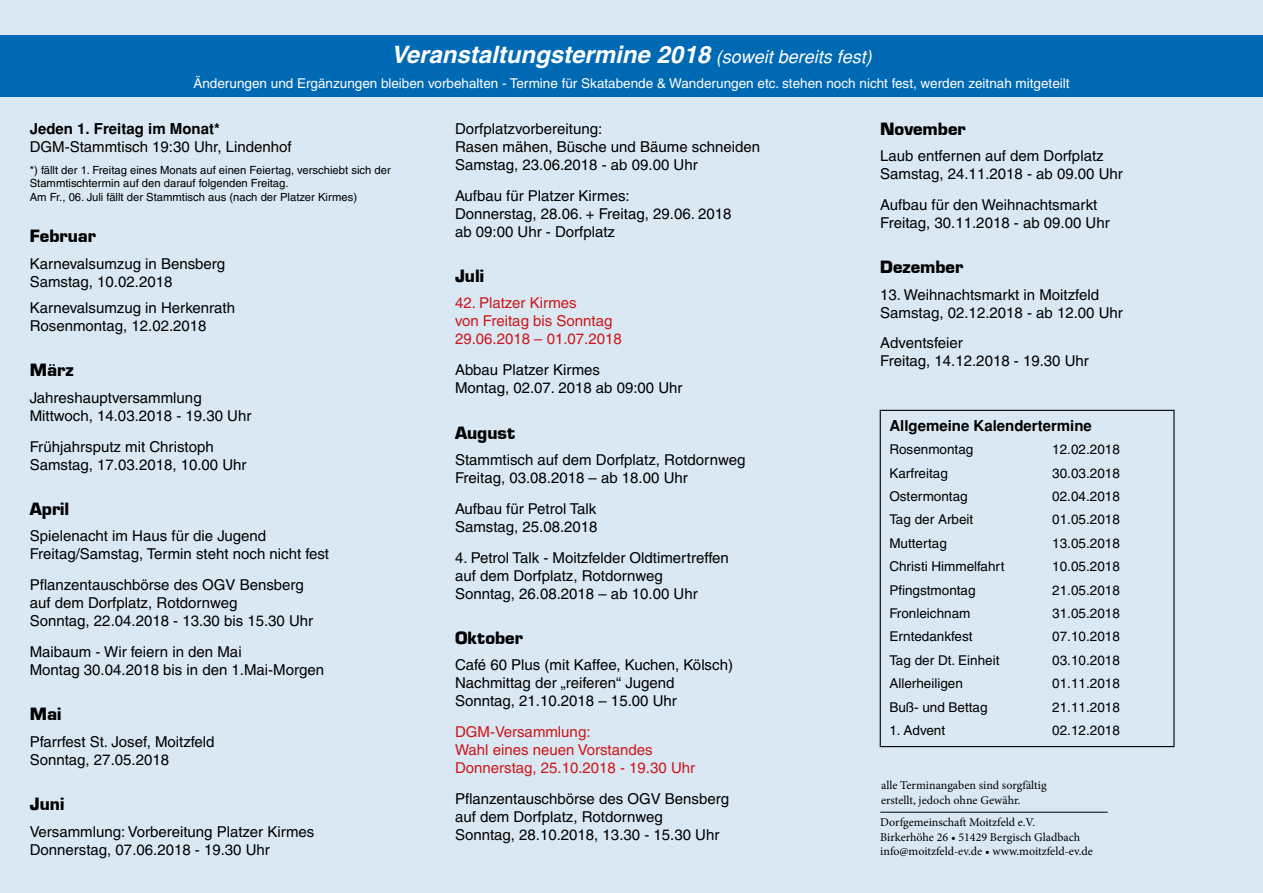
<style>
.page{position:relative;width:1263px;height:893px;background:#d9e8f3}
.page>*{position:absolute;margin:0;border:0;box-sizing:border-box;transform-origin:0 0}
.t1{font:italic 700 24px "Helvetica";color:#fff}
.t2{font:700 16.5px "Eurostile";color:#000}
.t3{font:15px/18px "Helvetica";color:#000}
.t4{font:15px/18px "Helvetica";color:#cd171a}
.t5{font:700 15px "Helvetica";color:#000}
.t6{font:13.5px "Helvetica";color:#000}
.t7{font:13.5px "Helvetica";color:#fff}
.t8{font:12px/14.4px "Minion Pro";color:#000}
.t9{font:11.25px/13.5px "Helvetica";color:#000}
.s1{font-weight:400;font-size:18px}
</style>
<div class="page">
<div style="left:880px;top:410px;width:294px;height:337px;border:1px solid #000"></div>
<div style="left:0;top:35px;width:1263px;height:62px;background:#0069b4"></div>
<hr style="left:880px;top:812px;width:228px;height:1px;background:#000">
<h1 class="t1" style="left:391px;top:40px;width:482px">Veranstaltungstermine 2018 <span class="s1">(soweit bereits fest)</span></h1>
<p class="t7" style="left:193px;top:75px;width:878px">Änderungen und Ergänzungen bleiben vorbehalten - Termine für Skatabende &amp; Wanderungen etc. stehen noch nicht fest, werden zeitnah mitgeteilt</p>
<p class="t5" style="left:30px;top:120px;width:192px">Jeden 1. Freitag im Monat*</p>
<p class="t3" style="left:30px;top:138px;width:263px">DGM-Stammtisch 19:30 Uhr, Lindenhof</p>
<p class="t9" style="left:30px;top:163px;width:362px">*) fällt der 1. Freitag eines Monats auf einen Feiertag, verschiebt sich der<br>Stammtischtermin auf den darauf folgenden Freitag.<br>Am Fr., 06. Juli fällt der Stammtisch aus (nach der Platzer Kirmes)</p>
<p class="t2" style="left:30px;top:226px;width:68px">Februar</p>
<p class="t3" style="left:30px;top:254px;width:197px">Karnevalsumzug in Bensberg<br>Samstag, 10.02.2018</p>
<p class="t3" style="left:30px;top:299px;width:207px">Karnevalsumzug in Herkenrath<br>Rosenmontag, 12.02.2018</p>
<p class="t2" style="left:30px;top:360px;width:45px">März</p>
<p class="t3" style="left:30px;top:389px;width:223px">Jahreshauptversammlung<br>Mittwoch, 14.03.2018 - 19.30 Uhr</p>
<p class="t3" style="left:30px;top:437px;width:218px">Frühjahrsputz mit Christoph<br>Samstag, 17.03.2018, 10.00 Uhr</p>
<p class="t2" style="left:30px;top:499px;width:41px">April</p>
<p class="t3" style="left:30px;top:527px;width:301px">Spielenacht im Haus für die Jugend<br>Freitag/Samstag, Termin steht noch nicht fest</p>
<p class="t3" style="left:30px;top:576px;width:285px">Pflanzentauschbörse des OGV Bensberg auf dem Dorfplatz, Rotdornweg<br>Sonntag, 22.04.2018 - 13.30 bis 15.30 Uhr</p>
<p class="t3" style="left:30px;top:643px;width:296px">Maibaum - Wir feiern in den Mai<br>Montag 30.04.2018 bis in den 1.Mai-Morgen</p>
<p class="t2" style="left:30px;top:704px;width:33px">Mai</p>
<p class="t3" style="left:30px;top:732px;width:186px">Pfarrfest St. Josef, Moitzfeld<br>Sonntag, 27.05.2018</p>
<p class="t2" style="left:30px;top:794px;width:36px">Juni</p>
<p class="t3" style="left:30px;top:822px;width:286px">Versammlung: Vorbereitung Platzer Kirmes<br>Donnerstag, 07.06.2018 - 19.30 Uhr</p>
<p class="t3" style="left:455px;top:120px;width:307px">Dorfplatzvorbereitung:<br>Rasen mähen, Büsche und Bäume schneiden<br>Samstag, 23.06.2018 - ab 09.00 Uhr</p>
<p class="t3" style="left:455px;top:186px;width:278px">Aufbau für Platzer Kirmes:<br>Donnerstag, 28.06. + Freitag, 29.06. 2018 ab 09:00 Uhr - Dorfplatz</p>
<p class="t2" style="left:455px;top:266px;width:31px">Juli</p>
<p class="t4" style="left:455px;top:294px;width:168px">42. Platzer Kirmes<br>von Freitag bis Sonntag<br>29.06.2018 – 01.07.2018</p>
<p class="t3" style="left:455px;top:361px;width:229px">Abbau Platzer Kirmes<br>Montag, 02.07. 2018 ab 09:00 Uhr</p>
<p class="t2" style="left:455px;top:422px;width:62px">August</p>
<p class="t3" style="left:455px;top:451px;width:292px">Stammtisch auf dem Dorfplatz, Rotdornweg<br>Freitag, 03.08.2018 – ab 18.00 Uhr</p>
<p class="t3" style="left:455px;top:499px;width:144px">Aufbau für Petrol Talk<br>Samstag, 25.08.2018</p>
<p class="t3" style="left:455px;top:548px;width:275px">4. Petrol Talk - Moitzfelder Oldtimertreffen auf dem Dorfplatz, Rotdornweg<br>Sonntag, 26.08.2018 – ab 10.00 Uhr</p>
<p class="t2" style="left:455px;top:628px;width:69px">Oktober</p>
<p class="t3" style="left:455px;top:656px;width:279px">Café 60 Plus (mit Kaffee, Kuchen, Kölsch)<br>Nachmittag der „reiferen“ Jugend<br>Sonntag, 21.10.2018 – 15.00 Uhr</p>
<p class="t4" style="left:455px;top:723px;width:242px">DGM-Versammlung:<br>Wahl eines neuen Vorstandes<br>Donnerstag, 25.10.2018 - 19.30 Uhr</p>
<p class="t3" style="left:455px;top:790px;width:276px">Pflanzentauschbörse des OGV Bensberg auf dem Dorfplatz, Rotdornweg<br>Sonntag, 28.10.2018, 13.30 - 15.30 Uhr</p>
<p class="t2" style="left:880px;top:118px;width:87px">November</p>
<p class="t3" style="left:880px;top:147px;width:244px">Laub entfernen auf dem Dorfplatz<br>Samstag, 24.11.2018 - ab 09.00 Uhr</p>
<p class="t3" style="left:880px;top:196px;width:231px">Aufbau für den Weihnachtsmarkt<br>Freitag, 30.11.2018 - ab 09.00 Uhr</p>
<p class="t2" style="left:880px;top:257px;width:85px">Dezember</p>
<p class="t3" style="left:880px;top:285px;width:244px">13. Weihnachtsmarkt in Moitzfeld<br>Samstag, 02.12.2018 - ab 12.00 Uhr</p>
<p class="t3" style="left:880px;top:334px;width:210px">Adventsfeier<br>Freitag, 14.12.2018 - 19.30 Uhr</p>
<p class="t5" style="left:889px;top:417px;width:204px">Allgemeine Kalendertermine</p>
<p class="t6" style="left:889px;top:442px;width:86px">Rosenmontag</p>
<p class="t6" style="left:1052px;top:442px;width:69px">12.02.2018</p>
<p class="t6" style="left:889px;top:465px;width:60px">Karfreitag</p>
<p class="t6" style="left:1052px;top:465px;width:69px">30.03.2018</p>
<p class="t6" style="left:889px;top:488px;width:80px">Ostermontag</p>
<p class="t6" style="left:1052px;top:488px;width:69px">02.04.2018</p>
<p class="t6" style="left:889px;top:512px;width:85px">Tag der Arbeit</p>
<p class="t6" style="left:1052px;top:512px;width:69px">01.05.2018</p>
<p class="t6" style="left:889px;top:535px;width:59px">Muttertag</p>
<p class="t6" style="left:1052px;top:535px;width:69px">13.05.2018</p>
<p class="t6" style="left:889px;top:559px;width:117px">Christi Himmelfahrt</p>
<p class="t6" style="left:1052px;top:559px;width:69px">10.05.2018</p>
<p class="t6" style="left:889px;top:582px;width:88px">Pfingstmontag</p>
<p class="t6" style="left:1052px;top:582px;width:69px">21.05.2018</p>
<p class="t6" style="left:889px;top:605px;width:83px">Fronleichnam</p>
<p class="t6" style="left:1052px;top:605px;width:69px">31.05.2018</p>
<p class="t6" style="left:889px;top:629px;width:85px">Erntedankfest</p>
<p class="t6" style="left:1052px;top:629px;width:69px">07.10.2018</p>
<p class="t6" style="left:889px;top:652px;width:112px">Tag der Dt. Einheit</p>
<p class="t6" style="left:1052px;top:652px;width:69px">03.10.2018</p>
<p class="t6" style="left:889px;top:676px;width:75px">Allerheiligen</p>
<p class="t6" style="left:1052px;top:676px;width:69px">01.11.2018</p>
<p class="t6" style="left:889px;top:699px;width:100px">Buß- und Bettag</p>
<p class="t6" style="left:1052px;top:699px;width:69px">21.11.2018</p>
<p class="t6" style="left:889px;top:722px;width:57px">1. Advent</p>
<p class="t6" style="left:1052px;top:722px;width:69px">02.12.2018</p>
<p class="t8" style="left:881px;top:778px;width:167px">alle Terminangaben sind sorgfältig erstellt, jedoch ohne Gewähr.</p>
<p class="t8" style="left:880px;top:815px;width:214px">Dorfgemeinschaft Moitzfeld e.V.<br>Birkerhöhe 26 • 51429 Bergisch Gladbach info@moitzfeld-ev.de • www.moitzfeld-ev.de</p>
</div>
